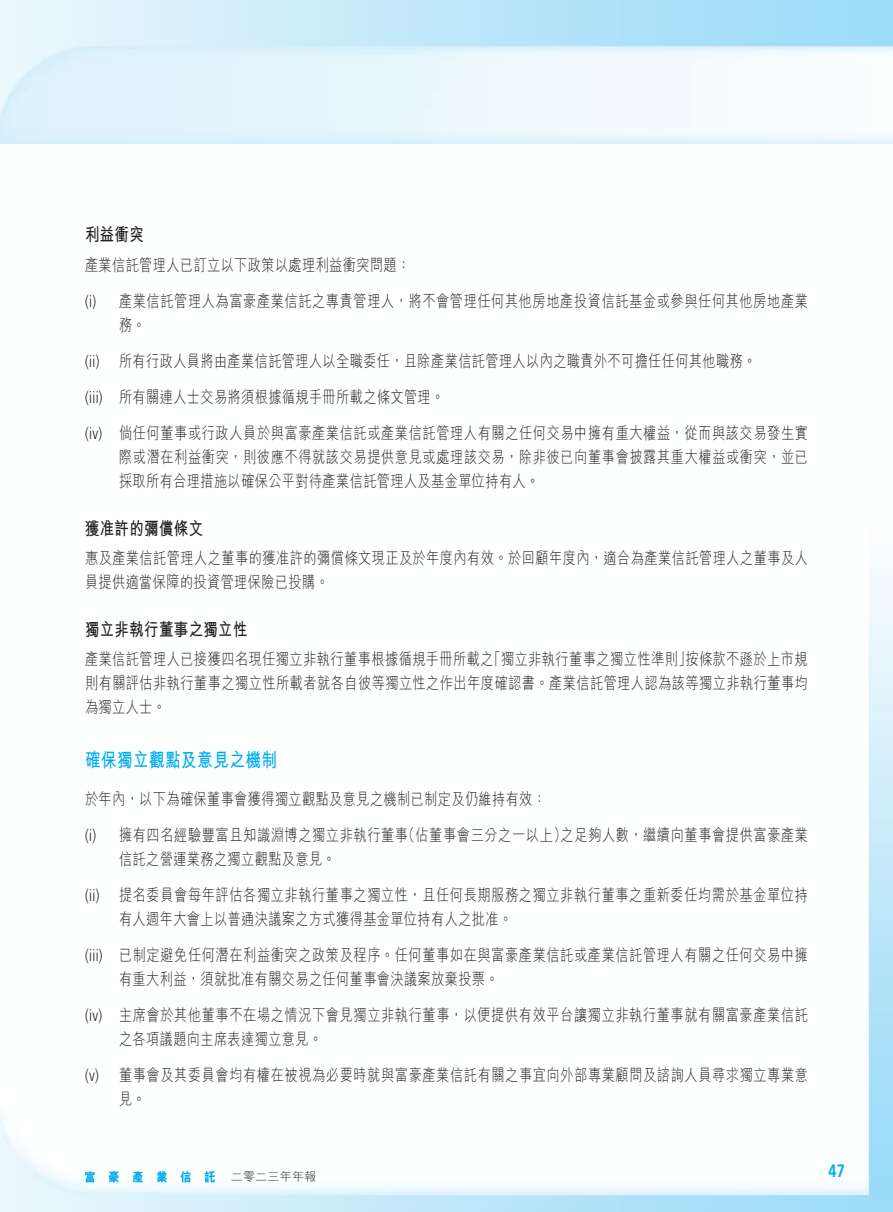
<style>
.page{position:relative;width:893px;height:1212px;background:#fff}
.page>*{position:absolute;margin:0;border:0;box-sizing:border-box;transform-origin:0 0}
._3__標題{font:700 19.5px "M Hei HK";letter-spacing:.03em;color:#00aeef;scale:.8 1}
._4__副標題{font:700 18px "M Hei HK";letter-spacing:.03em;color:#231f20;scale:.8 1}
.t1{font:700 18px "Frutiger LT Std";color:#00aeef;scale:.8 1}
._1__內文{font:300 16.5px/24px "M Hei HK";letter-spacing:.035em;color:#231f20;scale:.8 1}
.t2{font:300 12px "M Hei HK";letter-spacing:.02em;color:#231f20}
.s1{font-family:"Frutiger LT Std"}
</style>
<div class="page">
<svg style="left:85px;top:1171px;width:130px;height:11px"></svg>
<p class="_4__副標題" style="left:85px;top:222px;width:75px">利益衝突</p>
<p class="_1__內文" style="left:85px;top:252px;width:408px">產業信託管理人已訂立以下政策以處理利益衝突問題：</p>
<p class="_1__內文" style="left:119px;top:288px;width:863px;text-indent:-34px"><span class="s1">(i)</span> 產業信託管理人為富豪產業信託之專責管理人，將不會管理任何其他房地產投資信託基金或參與任何其他房地產業務。</p>
<p class="_1__內文" style="left:85px;top:348px;width:841px"><span class="s1">(ii)</span> 所有行政人員將由產業信託管理人以全職委任，且除產業信託管理人以內之職責外不可擔任任何其他職務。</p>
<p class="_1__內文" style="left:85px;top:384px;width:451px"><span class="s1">(iii)</span> 所有關連人士交易將須根據循規手冊所載之條文管理。</p>
<p class="_1__內文" style="left:119px;top:420px;width:863px;text-align:justify;text-indent:-34px"><span class="s1">(iv)</span> 倘任何董事或行政人員於與富豪產業信託或產業信託管理人有關之任何交易中擁有重大權益，從而與該交易發生實際或潛在利益衝突，則彼應不得就該交易提供意見或處理該交易，除非彼已向董事會披露其重大權益或衝突，並已採取所有合理措施以確保公平對待產業信託管理人及基金單位持有人。</p>
<p class="_4__副標題" style="left:85px;top:515px;width:149px">獲准許的彌償條文</p>
<p class="_1__內文" style="left:85px;top:545px;width:905px">惠及產業信託管理人之董事的獲准許的彌償條文現正及於年度內有效。於回顧年度內，適合為產業信託管理人之董事及人員提供適當保障的投資管理保險已投購。</p>
<p class="_4__副標題" style="left:85px;top:616px;width:205px">獨立非執行董事之獨立性</p>
<p class="_1__內文" style="left:85px;top:646px;width:905px;text-align:justify">產業信託管理人已接獲四名現任獨立非執行董事根據循規手冊所載之「獨立非執行董事之獨立性準則」按條款不遜於上市規則有關評估非執行董事之獨立性所載者就各自彼等獨立性之作出年度確認書。產業信託管理人認為該等獨立非執行董事均為獨立人士。</p>
<p class="_3__標題" style="left:85px;top:745px;width:242px">確保獨立觀點及意見之機制</p>
<p class="_1__內文" style="left:85px;top:787px;width:578px">於年內，以下為確保董事會獲得獨立觀點及意見之機制已制定及仍維持有效：</p>
<p class="_1__內文" style="left:119px;top:823px;width:863px;text-indent:-34px"><span class="s1">(i)</span> 擁有四名經驗豐富且知識淵博之獨立非執行董事（佔董事會三分之一以上）之足夠人數，繼續向董事會提供富豪產業信託之營運業務之獨立觀點及意見。</p>
<p class="_1__內文" style="left:119px;top:883px;width:863px;text-indent:-34px"><span class="s1">(ii)</span> 提名委員會每年評估各獨立非執行董事之獨立性，且任何長期服務之獨立非執行董事之重新委任均需於基金單位持有人週年大會上以普通決議案之方式獲得基金單位持有人之批准。</p>
<p class="_1__內文" style="left:119px;top:943px;width:863px;text-indent:-34px"><span class="s1">(iii)</span> 已制定避免任何潛在利益衝突之政策及程序。任何董事如在與富豪產業信託或產業信託管理人有關之任何交易中擁有重大利益，須就批准有關交易之任何董事會決議案放棄投票。</p>
<p class="_1__內文" style="left:119px;top:1003px;width:863px;text-indent:-34px"><span class="s1">(iv)</span> 主席會於其他董事不在場之情況下會見獨立非執行董事，以便提供有效平台讓獨立非執行董事就有關富豪產業信託之各項議題向主席表達獨立意見。</p>
<p class="_1__內文" style="left:119px;top:1063px;width:863px;text-indent:-34px"><span class="s1">(v)</span> 董事會及其委員會均有權在被視為必要時就與富豪產業信託有關之事宜向外部專業顧問及諮詢人員尋求獨立專業意見。</p>
<p class="t2" style="left:231px;top:1170px;width:87px">二零二三年年報</p>
<p class="t1" style="left:828px;top:1160px;width:22px">47</p>
</div>
